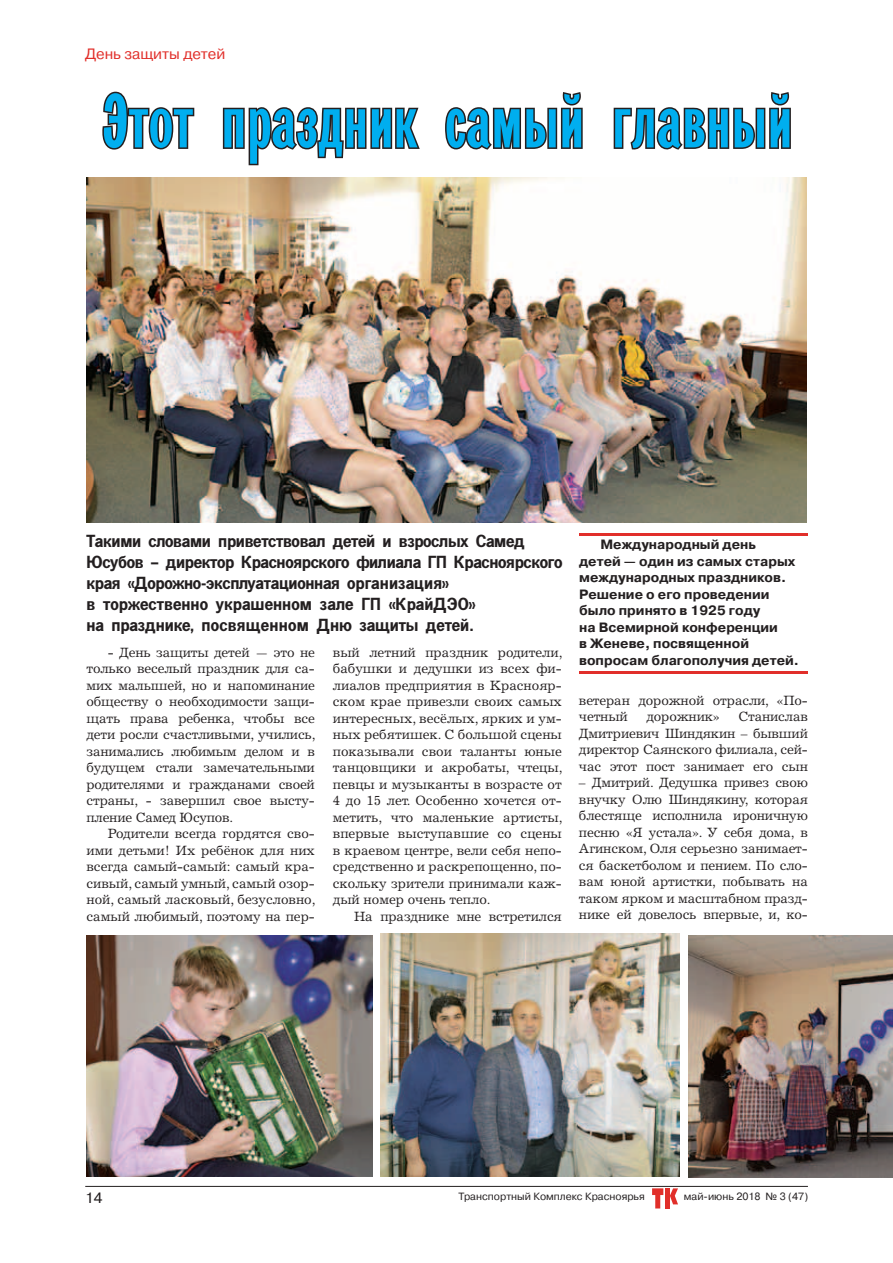
<style>
.page{position:relative;width:893px;height:1263px;background:#fff}
.page>*{position:absolute;margin:0;border:0;box-sizing:border-box;transform-origin:0 0}
.t1{font:75px "zn Newspaper";color:#00aeef}
.t2{font:700 18px/21px "zn News Gothic";letter-spacing:-.02em;color:#231f20}
.t3{font:15px "zn Pragmatica";color:#e12f2a}
.t4{font:15px "zn Pragmatica";color:#231f20}
.t5{font:13.5px/16.5px "zn Excelsior";letter-spacing:-.01em;color:#231f20;text-align:justify}
.t6{font:700 13.5px/16.5px "zn Pragmatica";color:#231f20}
.t7{font:10.5px "zn Pragmatica";color:#231f20}
</style>
<div class="page">
<hr style="left:85px;top:1186px;width:723px;height:1px;background:#231f20">
<svg style="left:652px;top:1188px;width:11px;height:20px"></svg>
<div style="left:664px;top:1188px;width:5px;height:20px;background:#e12f2a"></div>
<svg style="left:670px;top:1188px;width:8px;height:16px"></svg>
<img style="left:86px;top:178px;width:720px;height:344px">
<svg style="left:102px;top:91px;width:93px;height:59px"></svg>
<img style="left:221px;top:107px;width:201px;height:220px">
<svg style="left:445px;top:92px;width:138px;height:58px"></svg>
<svg style="left:613px;top:92px;width:178px;height:58px"></svg>
<hr style="left:579px;top:533px;width:229px;height:2px;background:#e12f2a">
<hr style="left:579px;top:671px;width:229px;height:2px;background:#e12f2a">
<img style="left:381px;top:933px;width:299px;height:244px">
<img style="left:86px;top:935px;width:286px;height:242px">
<img style="left:688px;top:935px;width:205px;height:242px">
<p class="t3" style="left:85px;top:46px;width:142px">День защиты детей</p>
<h1 class="t1" style="left:102px;top:79px;width:692px">Этот праздник самый главный</h1>
<p class="t2" style="left:86px;top:531px;width:477px">Такими словами приветствовал детей и взрослых Самед Юсубов – директор Красноярского филиала ГП Красноярского края «Дорожно-эксплуатационная организация»<br>в торжественно украшенном зале ГП «КрайДЭО»<br>на празднике, посвященном Дню защиты детей.</p>
<p class="t6" style="left:579px;top:537px;width:221px;text-indent:21px">Международный день детей — один из самых старых международных праздников.<br>Решение о его проведении было принято в 1925 году<br>на Всемирной конференции<br>в Женеве, посвященной вопросам благополучия детей.</p>
<p class="t5" style="left:333px;top:644px;width:231px">вый летний праздник родители, бабушки и дедушки из всех фи&shy;лиалов предприятия в Краснояр&shy;ском крае привезли своих самых интересных, весёлых, ярких и ум&shy;ных ребятишек. С большой сцены показывали свои таланты юные танцовщики и акробаты, чтецы, певцы и музыканты в возрасте от 4 до 15 лет. Особенно хочется от&shy;метить, что маленькие артисты, впервые выступавшие со сцены в краевом центре, вели себя непо&shy;средственно и раскрепощенно, по&shy;скольку зрители принимали каж&shy;дый номер очень тепло.</p>
<p class="t5" style="left:354px;top:908px;width:209px">На празднике мне встретился</p>
<p class="t5" style="left:86px;top:644px;width:231px;text-indent:21px">- День защиты детей — это не только веселый праздник для са&shy;мих малышей, но и напоминание обществу о необходимости защи&shy;щать права ребенка, чтобы все дети росли счастливыми, учились, занимались любимым делом и в будущем стали замечательными родителями и гражданами своей страны, - завершил свое высту&shy;пление Самед Юсупов.</p>
<p class="t5" style="left:86px;top:825px;width:231px;text-indent:21px">Родители всегда гордятся сво&shy;ими детьми! Их ребёнок для них всегда самый-самый: самый кра&shy;сивый, самый умный, самый озор&shy;ной, самый ласковый, безусловно, самый любимый, поэтому на пер-</p>
<p class="t5" style="left:579px;top:692px;width:230px">ветеран дорожной отрасли, «По&shy;четный</p>
<p class="t5" style="left:579px;top:708px;width:230px;text-indent:160px">Станислав Дмитриевич Шиндякин – бывший директор Саянского филиала, сей&shy;час этот пост занимает его сын</p>
<p class="t5" style="left:579px;top:774px;width:230px">– Дмитрий. Дедушка привез свою внучку Олю Шиндякину, которая блестяще исполнила ироничную песню «Я устала». У себя дома, в Агинском, Оля серьезно занимает&shy;ся баскетболом и пением. По сло&shy;вам юной артистки, побывать на таком ярком и масштабном празд&shy;нике ей довелось впервые, и, ко-</p>
<p class="t5" style="left:646px;top:708px;width:75px">дорожник»</p>
<p class="t4" style="left:85px;top:1190px;width:19px">14</p>
<p class="t7" style="left:459px;top:1190px;width:188px">Транспортный Комплекс Красноярья</p>
<p class="t7" style="left:684px;top:1190px;width:126px">май-июнь 2018 № 3 (47)</p>
</div>
